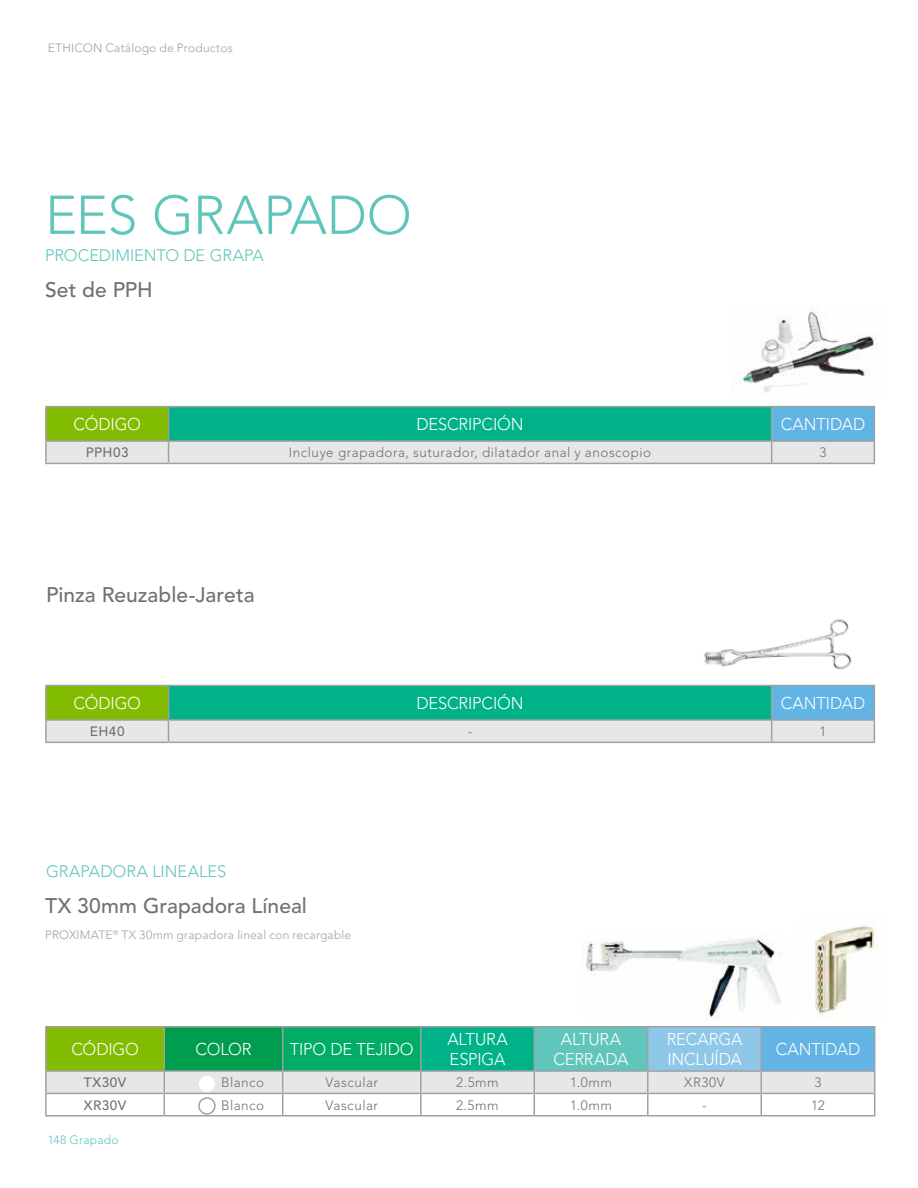
<style>
.page{position:relative;width:918px;height:1188px;background:#fff}
.page>*{position:absolute;margin:0;border:0;box-sizing:border-box;transform-origin:0 0}
.t1{font:300 54px "Avenir";letter-spacing:-.005em;color:#60c5ba}
.t2{font:500 21px "Avenir";color:#717073}
.t3{font:300 16.95px/19.8px "Avenir";letter-spacing:-.01em;color:#fff}
.t4{font:300 16.5px "Avenir";color:#60c5ba}
.t5{font:300 13.5px "Avenir";letter-spacing:.035em;color:#717073}
.t6{font:500 13.5px "Avenir";letter-spacing:.03em;color:#717073}
.t7{font:300 12px "Avenir";letter-spacing:.015em;color:#a1a1a4}
.t8{font:300 12px "Avenir";letter-spacing:.02em;color:#60c5ba}
</style>
<div class="page">
<img style="left:741px;top:306px;width:136px;height:87px">
<div style="left:46px;top:407px;width:123px;height:34px;background:#82bc00"></div>
<div style="left:169px;top:407px;width:603px;height:34px;background:#00b288"></div>
<div style="left:772px;top:407px;width:102px;height:34px;background:#61b4e4"></div>
<hr style="left:45px;top:406px;width:124px;height:1px;background:#a1a1a4">
<hr style="left:45px;top:407px;width:2px;height:33px;background:#a1a1a4">
<hr style="left:169px;top:406px;width:603px;height:1px;background:#a1a1a4">
<hr style="left:168px;top:407px;width:1px;height:33px;background:#a1a1a4">
<hr style="left:772px;top:406px;width:103px;height:1px;background:#a1a1a4">
<hr style="left:771px;top:407px;width:1px;height:33px;background:#a1a1a4">
<hr style="left:874px;top:407px;width:1px;height:33px;background:#a1a1a4">
<hr style="left:45px;top:440px;width:124px;height:2px;background:#a1a1a4">
<hr style="left:45px;top:442px;width:2px;height:21px;background:#a1a1a4">
<hr style="left:169px;top:440px;width:603px;height:2px;background:#a1a1a4">
<hr style="left:772px;top:440px;width:103px;height:2px;background:#a1a1a4">
<svg style="left:46px;top:441px;width:829px;height:22px;background:#e1e2e3"></svg>
<hr style="left:45px;top:463px;width:124px;height:1px;background:#a1a1a4">
<hr style="left:169px;top:463px;width:603px;height:1px;background:#a1a1a4">
<hr style="left:772px;top:463px;width:103px;height:1px;background:#a1a1a4">
<img style="left:683px;top:619px;width:192px;height:66px">
<div style="left:46px;top:686px;width:123px;height:34px;background:#82bc00"></div>
<div style="left:169px;top:686px;width:603px;height:34px;background:#00b288"></div>
<div style="left:772px;top:686px;width:102px;height:34px;background:#61b4e4"></div>
<hr style="left:45px;top:685px;width:124px;height:1px;background:#a1a1a4">
<hr style="left:45px;top:686px;width:2px;height:33px;background:#a1a1a4">
<hr style="left:169px;top:685px;width:603px;height:1px;background:#a1a1a4">
<hr style="left:168px;top:686px;width:1px;height:33px;background:#a1a1a4">
<hr style="left:772px;top:685px;width:103px;height:1px;background:#a1a1a4">
<hr style="left:771px;top:686px;width:1px;height:33px;background:#a1a1a4">
<hr style="left:874px;top:686px;width:1px;height:33px;background:#a1a1a4">
<hr style="left:45px;top:719px;width:124px;height:2px;background:#a1a1a4">
<hr style="left:45px;top:721px;width:2px;height:21px;background:#a1a1a4">
<hr style="left:169px;top:719px;width:603px;height:2px;background:#a1a1a4">
<hr style="left:772px;top:719px;width:103px;height:2px;background:#a1a1a4">
<svg style="left:46px;top:720px;width:829px;height:22px;background:#e1e2e3"></svg>
<hr style="left:45px;top:742px;width:124px;height:1px;background:#a1a1a4">
<hr style="left:169px;top:742px;width:603px;height:1px;background:#a1a1a4">
<hr style="left:772px;top:742px;width:103px;height:1px;background:#a1a1a4">
<img style="left:583px;top:936px;width:197px;height:83px">
<img style="left:815px;top:924px;width:61px;height:95px">
<div style="left:46px;top:1027px;width:118px;height:44px;background:#82bc00"></div>
<div style="left:164px;top:1027px;width:119px;height:44px;background:#009d4e"></div>
<div style="left:283px;top:1027px;width:138px;height:44px;background:#00ad68"></div>
<div style="left:421px;top:1027px;width:113px;height:44px;background:#00b288"></div>
<div style="left:534px;top:1027px;width:114px;height:44px;background:#60c5ba"></div>
<div style="left:648px;top:1027px;width:113px;height:44px;background:#8fc7e8"></div>
<div style="left:761px;top:1027px;width:114px;height:44px;background:#61b4e4"></div>
<hr style="left:45px;top:1026px;width:119px;height:1px;background:#a1a1a4">
<hr style="left:45px;top:1027px;width:2px;height:43px;background:#a1a1a4">
<hr style="left:164px;top:1026px;width:119px;height:1px;background:#a1a1a4">
<hr style="left:164px;top:1027px;width:1px;height:43px;background:#a1a1a4">
<hr style="left:283px;top:1026px;width:138px;height:1px;background:#a1a1a4">
<hr style="left:282px;top:1027px;width:1px;height:43px;background:#a1a1a4">
<hr style="left:421px;top:1026px;width:113px;height:1px;background:#a1a1a4">
<hr style="left:420px;top:1027px;width:2px;height:43px;background:#a1a1a4">
<hr style="left:534px;top:1026px;width:114px;height:1px;background:#a1a1a4">
<hr style="left:534px;top:1027px;width:1px;height:43px;background:#a1a1a4">
<hr style="left:648px;top:1026px;width:113px;height:1px;background:#a1a1a4">
<hr style="left:647px;top:1027px;width:2px;height:43px;background:#a1a1a4">
<hr style="left:761px;top:1026px;width:114px;height:1px;background:#a1a1a4">
<hr style="left:760px;top:1027px;width:2px;height:43px;background:#a1a1a4">
<hr style="left:874px;top:1027px;width:1px;height:43px;background:#a1a1a4">
<hr style="left:45px;top:1070px;width:119px;height:2px;background:#a1a1a4">
<hr style="left:45px;top:1072px;width:2px;height:21px;background:#a1a1a4">
<hr style="left:164px;top:1070px;width:119px;height:2px;background:#a1a1a4">
<hr style="left:283px;top:1070px;width:138px;height:2px;background:#a1a1a4">
<hr style="left:421px;top:1070px;width:113px;height:2px;background:#a1a1a4">
<hr style="left:534px;top:1070px;width:114px;height:2px;background:#a1a1a4">
<hr style="left:648px;top:1070px;width:113px;height:2px;background:#a1a1a4">
<hr style="left:761px;top:1070px;width:114px;height:2px;background:#a1a1a4">
<hr style="left:45px;top:1093px;width:119px;height:1px;background:#a1a1a4">
<hr style="left:45px;top:1094px;width:2px;height:21px;background:#a1a1a4">
<svg style="left:46px;top:1071px;width:829px;height:44px"></svg>
<hr style="left:45px;top:1115px;width:119px;height:2px;background:#a1a1a4">
<hr style="left:164px;top:1115px;width:119px;height:2px;background:#a1a1a4">
<hr style="left:283px;top:1115px;width:138px;height:2px;background:#a1a1a4">
<hr style="left:421px;top:1115px;width:113px;height:2px;background:#a1a1a4">
<hr style="left:534px;top:1115px;width:114px;height:2px;background:#a1a1a4">
<hr style="left:648px;top:1115px;width:113px;height:2px;background:#a1a1a4">
<hr style="left:761px;top:1115px;width:114px;height:2px;background:#a1a1a4">
<div style="left:199px;top:1076px;width:16px;height:16px;background:#fff;border-radius:50%"></div>
<div style="left:199px;top:1098px;width:16px;height:16px;background:#fff;border-radius:50%"></div>
<div style="left:198px;top:1097px;width:18px;height:18px;border:2px solid #a1a1a4;border-radius:50%"></div>
<p class="t7" style="left:48px;top:41px;width:186px">ETHICON Catálogo de Productos</p>
<h1 class="t1" style="left:45px;top:184px;width:368px">EES GRAPADO</h1>
<p class="t4" style="left:45px;top:246px;width:220px">PROCEDIMIENTO DE GRAPA</p>
<p class="t2" style="left:45px;top:278px;width:109px">Set de PPH</p>
<p class="t3" style="left:73px;top:414px;width:69px">CÓDIGO</p>
<p class="t3" style="left:416px;top:414px;width:109px">DESCRIPCIÓN</p>
<p class="t3" style="left:781px;top:414px;width:86px">CANTIDAD</p>
<p class="t6" style="left:86px;top:445px;width:44px">PPH03</p>
<p class="t5" style="left:289px;top:445px;width:364px">Incluye grapadora, suturador, dilatador anal y anoscopio</p>
<p class="t5" style="left:820px;top:445px;width:9px">3</p>
<p class="t2" style="left:46px;top:582px;width:210px">Pinza Reuzable-Jareta</p>
<p class="t3" style="left:73px;top:693px;width:69px">CÓDIGO</p>
<p class="t3" style="left:416px;top:693px;width:109px">DESCRIPCIÓN</p>
<p class="t3" style="left:781px;top:693px;width:86px">CANTIDAD</p>
<p class="t6" style="left:90px;top:724px;width:36px">EH40</p>
<p class="t5" style="left:468px;top:724px;width:6px">-</p>
<p class="t5" style="left:820px;top:724px;width:9px">1</p>
<p class="t4" style="left:46px;top:862px;width:182px">GRAPADORA LINEALES</p>
<p class="t2" style="left:45px;top:894px;width:263px">TX 30mm Grapadora Líneal</p>
<p class="t7" style="left:45px;top:927px;width:308px">PROXIMATE<sup>®</sup> TX 30mm grapadora lineal con recargable</p>
<p class="t3" style="left:71px;top:1039px;width:69px">CÓDIGO</p>
<p class="t3" style="left:196px;top:1039px;width:57px">COLOR</p>
<p class="t3" style="left:290px;top:1039px;width:125px">TIPO DE TEJIDO</p>
<p class="t3" style="left:447px;top:1029px;width:62px">ALTURA<br>ESPIGA</p>
<p class="t3" style="left:554px;top:1029px;width:76px;text-align:center">ALTURA<br>CERRADA</p>
<p class="t3" style="left:667px;top:1029px;width:77px">RECARGA<br>INCLUÍDA</p>
<p class="t3" style="left:776px;top:1039px;width:86px">CANTIDAD</p>
<p class="t6" style="left:84px;top:1075px;width:44px">TX30V</p>
<p class="t5" style="left:221px;top:1075px;width:45px">Blanco</p>
<p class="t5" style="left:325px;top:1075px;width:54px">Vascular</p>
<p class="t5" style="left:456px;top:1075px;width:44px">2.5mm</p>
<p class="t5" style="left:570px;top:1075px;width:43px">1.0mm</p>
<p class="t5" style="left:684px;top:1075px;width:42px">XR30V</p>
<p class="t5" style="left:814px;top:1075px;width:9px">3</p>
<p class="t6" style="left:84px;top:1097px;width:44px">XR30V</p>
<p class="t5" style="left:221px;top:1097px;width:45px">Blanco</p>
<p class="t5" style="left:325px;top:1097px;width:54px">Vascular</p>
<p class="t5" style="left:456px;top:1097px;width:44px">2.5mm</p>
<p class="t5" style="left:570px;top:1097px;width:43px">1.0mm</p>
<p class="t5" style="left:702px;top:1097px;width:6px">-</p>
<p class="t5" style="left:811px;top:1097px;width:15px">12</p>
<p class="t8" style="left:48px;top:1133px;width:72px">148 Grapado</p>
</div>
